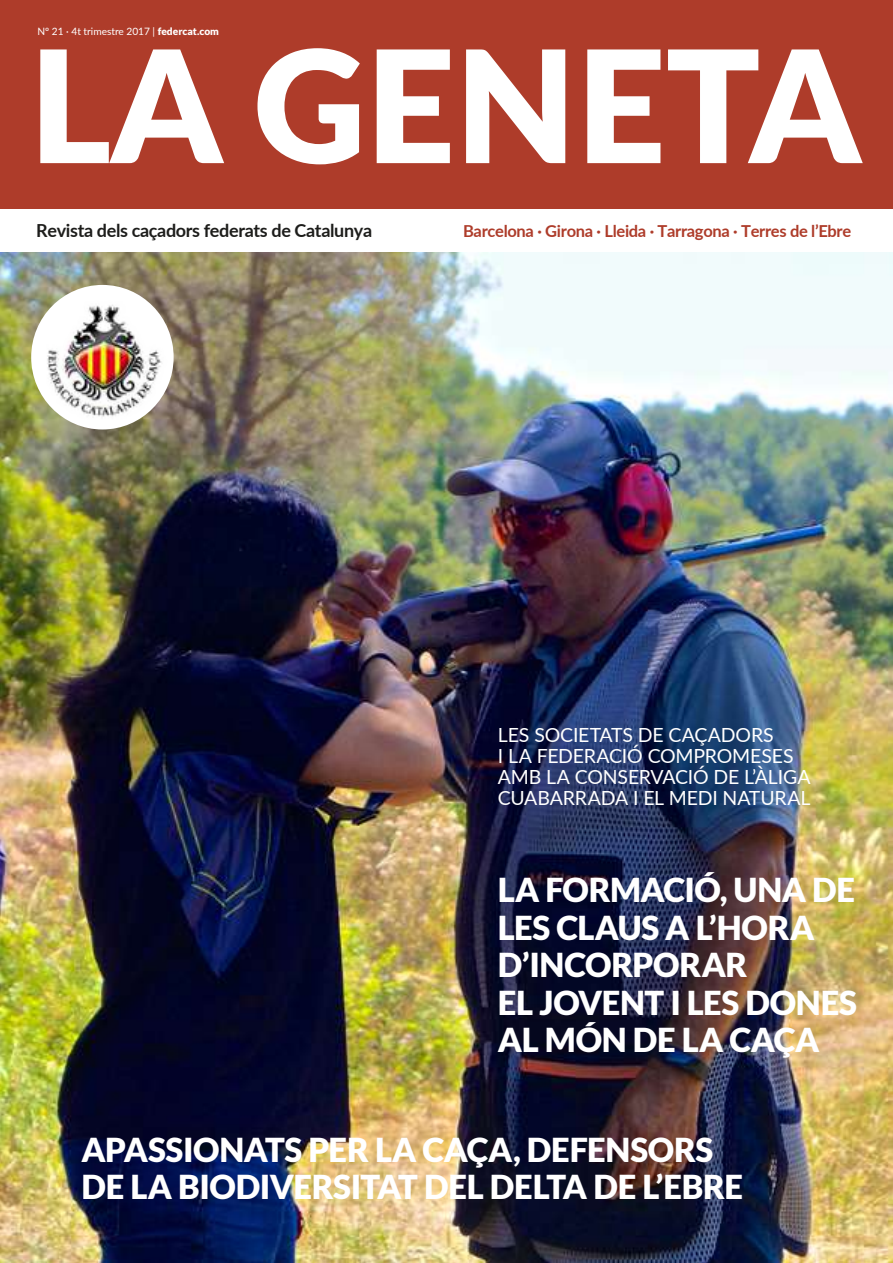
<style>
.page{position:relative;width:893px;height:1263px;background:#fff}
.page>*{position:absolute;margin:0;border:0;box-sizing:border-box;transform-origin:0 0}
.t1{font:900 156px "Lato";color:#fff}
.t2{font:900 33px/37.5px "Lato";letter-spacing:-.01em;color:#fff}
.t3{font:19.5px/21px "Lato";letter-spacing:-.01em;color:#fff}
.t4{font:700 18px "Lato";letter-spacing:-.02em;color:#1d1d1b}
.t5{font:700 16.5px "Lato";letter-spacing:-.02em;color:#ae3c2a}
.t6{font:10.2px "Lato";color:#fff}
.s1{font-weight:900}
</style>
<div class="page">
<img style="left:0;top:252px;width:893px;height:1011px">
<div style="left:0;top:0;width:893px;height:208px;background:#ae3c2a"></div>
<div style="left:31px;top:285px;width:143px;height:144px;background:#fff;border-radius:50%"></div>
<img style="left:31px;top:288px;width:143px;height:133px">
<p class="t6" style="left:37px;top:23px;width:183px">Nº 21 · 4t trimestre 2017 | <span class="s1">federcat.com</span></p>
<h1 class="t1" style="left:29px;top:-11px;width:833px">LA GENETA</h1>
<p class="t4" style="left:36px;top:217px;width:337px">Revista dels caçadors federats de Catalunya</p>
<p class="t5" style="left:463px;top:219px;width:390px">Barcelona · Girona · Lleida · Tarragona · Terres de l’Ebre</p>
<p class="t3" style="left:498px;top:723px;width:314px">LES SOCIETATS DE CAÇADORS<br>I LA FEDERACIÓ COMPROMESES<br>AMB LA CONSERVACIÓ DE L’ÀLIGA<br>CUABARRADA I EL MEDI NATURAL</p>
<p class="t2" style="left:498px;top:871px;width:361px">LA FORMACIÓ, UNA DE<br>LES CLAUS A L’HORA<br>D’INCORPORAR<br>EL JOVENT I LES DONES<br>AL MÓN DE LA CAÇA</p>
<p class="t2" style="left:81px;top:1130px;width:663px">APASSIONATS PER LA CAÇA, DEFENSORS<br>DE LA BIODIVERSITAT DEL DELTA DE L’EBRE</p>
</div>
